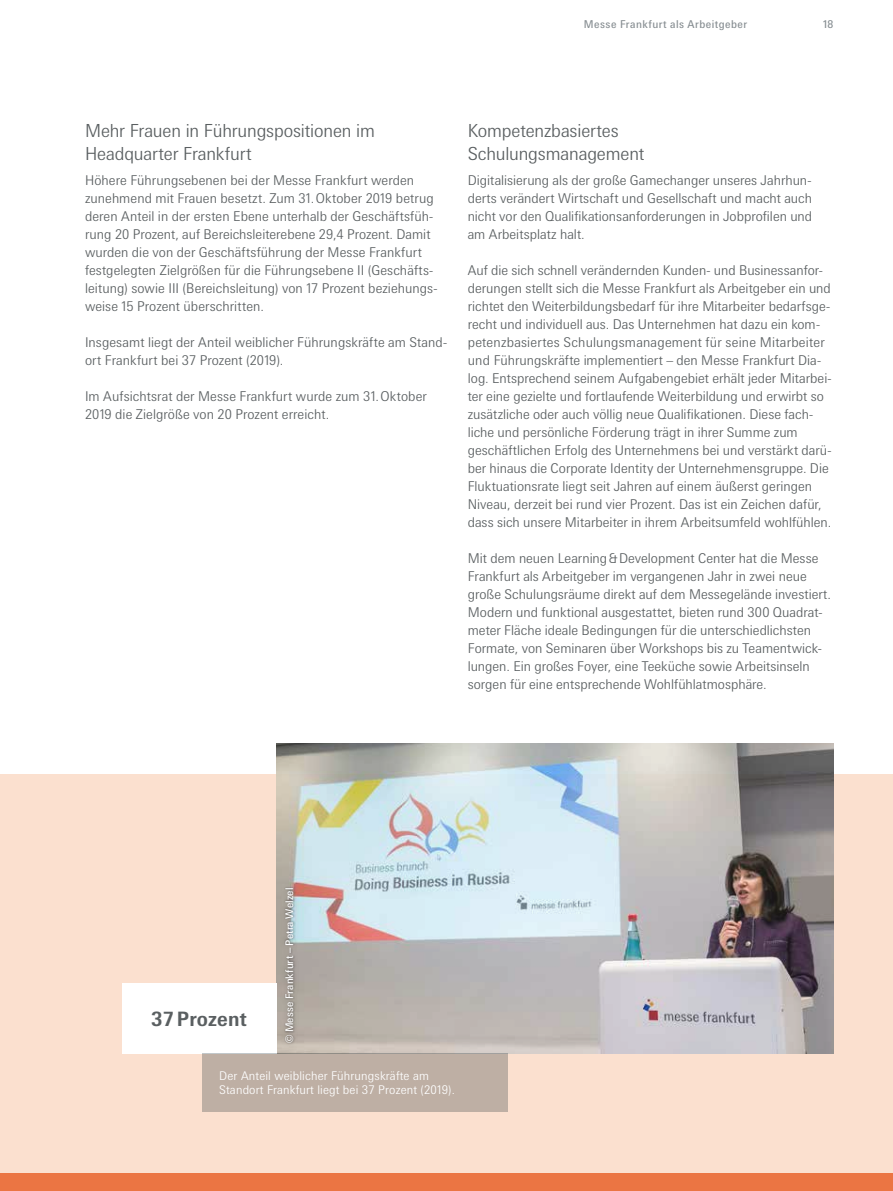
<style>
.page{position:relative;width:893px;height:1191px;background:#fff}
.page>*{position:absolute;margin:0;border:0;box-sizing:border-box;transform-origin:0 0}
.t1{font:700 19.8px "Messe Univers";letter-spacing:.01em;color:#5a5f61}
.t2{font:300 18px/22.5px "Messe Univers";letter-spacing:-.01em;color:#5a5f61}
.t3{font:300 13.5px/18px "Messe Univers";color:#5a5f61}
.t4{font:300 12px/14.7px "Messe Univers";letter-spacing:.01em;color:#fff}
.t5{font:10.8px "Messe Univers";letter-spacing:.045em;color:#868d91}
.t6{font:10.5px "Messe Univers";letter-spacing:.015em;color:#fff}
</style>
<div class="page">
<div style="left:0;top:774px;width:893px;height:417px;background:#fbe0cf"></div>
<div style="left:0;top:1174px;width:893px;height:17px;background:#eb7543"></div>
<img style="left:276px;top:743px;width:557px;height:310px">
<div style="left:277px;top:881px;width:24px;height:169px;background:#181716;opacity:.25"></div>
<div style="left:122px;top:983px;width:154px;height:70px;background:#fff"></div>
<div style="left:202px;top:1053px;width:306px;height:58px;background:#beafa4"></div>
<p class="t5" style="left:584px;top:17px;width:165px">Messe Frankfurt als Arbeitgeber</p>
<p class="t5" style="left:823px;top:17px;width:12px">18</p>
<h2 class="t2" style="left:85px;top:119px;width:292px">Mehr Frauen in Führungspositionen im<br>Headquarter Frankfurt</h2>
<p class="t3" style="left:85px;top:171px;width:354px">Höhere Führungsebenen bei der Messe Frankfurt werden zunehmend mit Frauen besetzt. Zum 31.Oktober 2019 betrug deren Anteil in der ersten Ebene unterhalb der Geschäftsfüh&shy;rung 20 Prozent, auf Bereichsleiterebene 29,4 Prozent. Damit wurden die von der Geschäftsführung der Messe Frankfurt festgelegten Zielgrößen für die Führungsebene II (Geschäfts&shy;leitung) sowie III (Bereichsleitung) von 17 Prozent beziehungs&shy;weise 15 Prozent überschritten.</p>
<p class="t3" style="left:85px;top:333px;width:364px">Insgesamt liegt der Anteil weiblicher Führungskräfte am Stand&shy;ort Frankfurt bei 37 Prozent (2019).</p>
<p class="t3" style="left:85px;top:387px;width:343px">Im Aufsichtsrat der Messe Frankfurt wurde zum 31.Oktober<br>2019 die Zielgröße von 20 Prozent erreicht.</p>
<h2 class="t2" style="left:468px;top:119px;width:178px">Kompetenzbasiertes<br>Schulungsmanagement</h2>
<p class="t3" style="left:468px;top:171px;width:346px;text-align:justify">Digitalisierung als der große Gamechanger unseres Jahrhun&shy;derts verändert Wirtschaft und Gesellschaft und macht auch nicht vor den Qualifikationsanforderungen in Jobprofilen und am Arbeitsplatz halt.</p>
<p class="t3" style="left:468px;top:261px;width:365px">Auf die sich schnell verändernden Kunden- und Businessanfor&shy;derungen stellt sich die Messe Frankfurt als Arbeitgeber ein und richtet den Weiterbildungsbedarf für ihre Mitarbeiter bedarfsge&shy;recht und individuell aus. Das Unternehmen hat dazu ein kom&shy;petenzbasiertes Schulungsmanagement für seine Mitarbeiter und Führungskräfte implementiert – den Messe Frankfurt Dia&shy;log. Entsprechend seinem Aufgabengebiet erhält jeder Mitarbei&shy;ter eine gezielte und fortlaufende Weiterbildung und erwirbt so zusätzliche oder auch völlig neue Qualifikationen. Diese fach&shy;liche und persönliche Förderung trägt in ihrer Summe zum geschäftlichen Erfolg des Unternehmens bei und verstärkt darü&shy;ber hinaus die Corporate Identity der Unternehmensgruppe. Die Fluktuationsrate liegt seit Jahren auf einem äußerst geringen Niveau, derzeit bei rund vier Prozent. Das ist ein Zeichen dafür, dass sich unsere Mitarbeiter in ihrem Arbeitsumfeld wohlfühlen.</p>
<p class="t3" style="left:468px;top:549px;width:365px">Mit dem neuen Learning&amp;Development Center hat die Messe Frankfurt als Arbeitgeber im vergangenen Jahr in zwei neue große Schulungsräume direkt auf dem Messegelände investiert.<br>Modern und funktional ausgestattet, bieten rund 300 Quadrat&shy;meter Fläche ideale Bedingungen für die unterschiedlichsten Formate, von Seminaren über Workshops bis zu Teamentwick&shy;lungen. Ein großes Foyer, eine Teeküche sowie Arbeitsinseln sorgen für eine entsprechende Wohlfühlatmosphäre.</p>
<h1 class="t1" style="left:151px;top:1007px;width:97px">37Prozent</h1>
<p class="t6" style="left:283px;top:1043px;width:157px;rotate:-90deg">© Messe Frankfurt – Petra Welzel</p>
<p class="t4" style="left:219px;top:1068px;width:237px">Der Anteil weiblicher Führungskräfte am<br>Standort Frankfurt liegt bei 37 Prozent (2019).</p>
</div>
